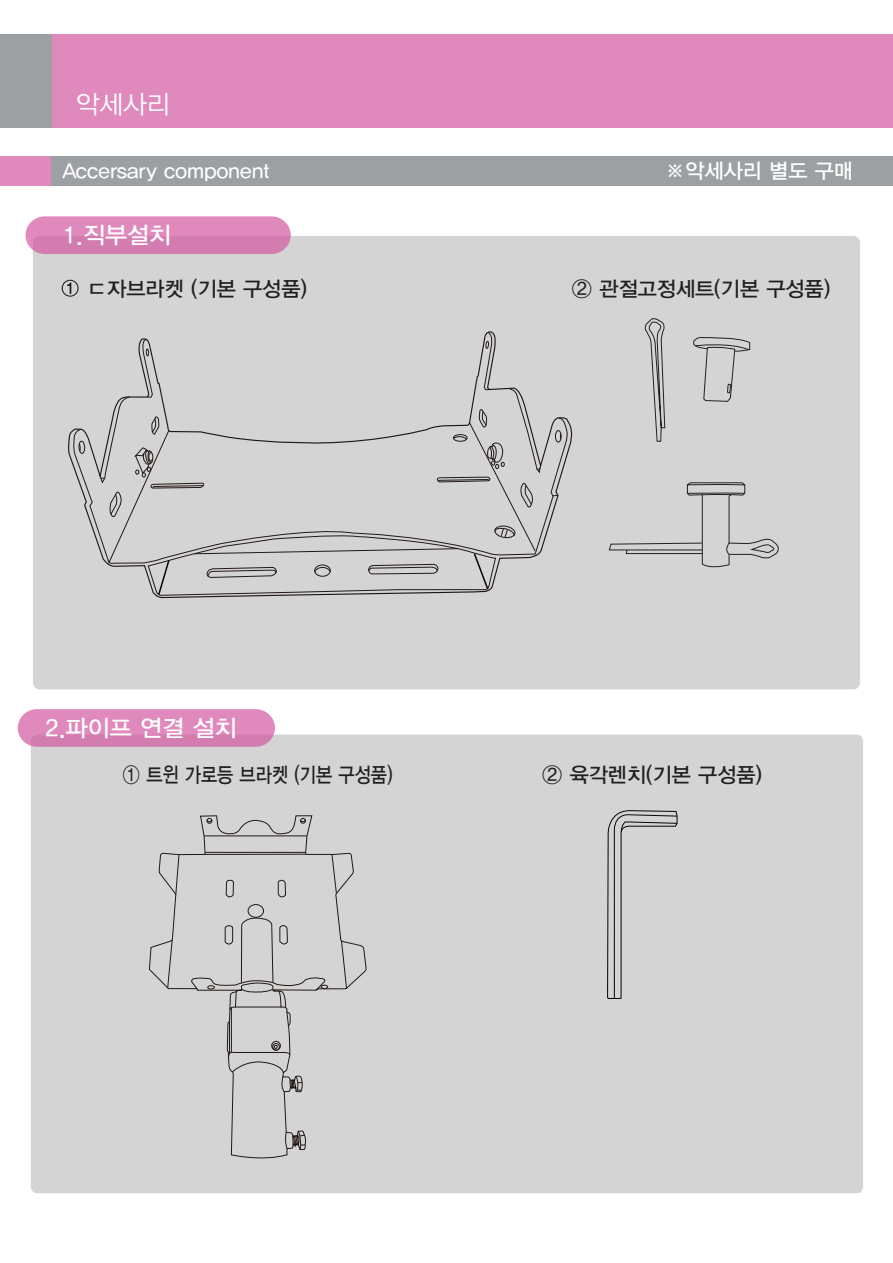
<style>
.page{position:relative;width:893px;height:1263px;background:#fff}
.page>*{position:absolute;margin:0;border:0;box-sizing:border-box;transform-origin:0 0}
.t1{font:25.65px "YDIYGO320";color:#fff}
.t2{font:23.4px "YDIYGO330";color:#fff}
.t3{font:20.85px "YDIYGO330";color:#231f20}
.t4{font:20.85px "YDIYGO330";color:#fff}
.t5{font:20.85px "YDIYGO330";color:#231f20;scale:.85 1}
</style>
<div class="page">
<div style="left:33px;top:236px;width:827px;height:453px;background:#d4d4d5;border-radius:7px"></div>
<div style="left:0;top:34px;width:893px;height:93px;background:#e089bc"></div>
<div style="left:0;top:34px;width:51px;height:93px;background:#9da0a3"></div>
<div style="left:0;top:156px;width:51px;height:29px;background:#e089bc"></div>
<div style="left:51px;top:156px;width:842px;height:29px;background:#9da0a3"></div>
<hr style="left:892px;top:34px;width:1px;height:93px;background:#9da0a3">
<hr style="left:0;top:185px;width:1px;height:553px;background:#d356a0">
<div style="left:31px;top:734px;width:832px;height:459px;background:#d4d4d5;border-radius:6px"></div>
<svg style="left:26px;top:216px;width:265px;height:38px;background:#da87b8"></svg>
<svg style="left:18px;top:709px;width:257px;height:38px;background:#dc89ba"></svg>
<svg style="left:62px;top:280px;width:17px;height:17px"></svg>
<svg style="left:72px;top:417px;width:496px;height:135px"></svg>
<div style="left:555px;top:430px;width:6px;height:12px;border:1px solid #211814;border-radius:50%"></div>
<svg style="left:149px;top:815px;width:218px;height:379px"></svg>
<svg style="left:693px;top:337px;width:57px;height:65px"></svg>
<svg style="left:644px;top:318px;width:22px;height:124px"></svg>
<svg style="left:607px;top:482px;width:173px;height:517px"></svg>
<svg style="left:100px;top:332px;width:441px;height:264px"></svg>
<p class="t1" style="left:76px;top:90px;width:96px">악세사리</p>
<p class="t4" style="left:62px;top:159px;width:208px">Accersary component</p>
<p class="t2" style="left:63px;top:222px;width:110px">1.직부설치</p>
<p class="t4" style="left:665px;top:159px;width:190px">※악세사리 별도 구매</p>
<p class="t3" style="left:87px;top:277px;width:222px">ㄷ자브라켓 (기본 구성품)</p>
<p class="t3" style="left:572px;top:277px;width:260px">② 관절고정세트(기본 구성품)</p>
<p class="t2" style="left:45px;top:715px;width:193px">2.파이프 연결 설치</p>
<p class="t5" style="left:123px;top:763px;width:319px">① 트윈 가로등 브라켓 (기본 구성품)</p>
<p class="t3" style="left:542px;top:763px;width:222px">② 육각렌치(기본 구성품)</p>
</div>
